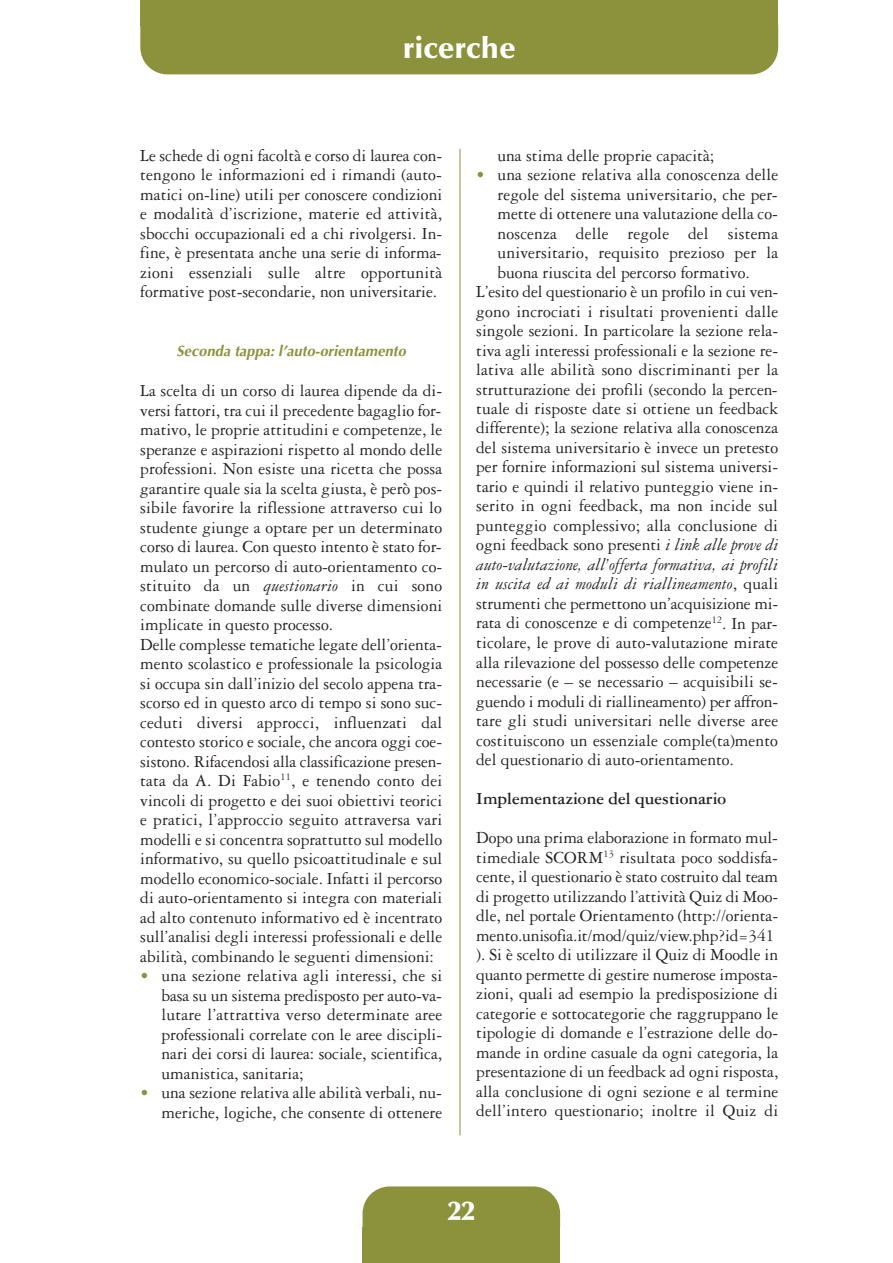
<style>
.page{position:relative;width:893px;height:1263px;background:#fff}
.page>*{position:absolute;margin:0;border:0;box-sizing:border-box;transform-origin:0 0}
.t1{font:900 30px "Optima";color:#fff}
.t2{font:900 27px "Optima";color:#fff}
.t3{font:18px/19.5px "Garamond Three";color:#231f20}
.t4{font:italic 18px "Garamond Three";color:#231f20}
.t5{font:italic 700 15px "Optima";letter-spacing:.005em;color:#8c923c}
.s1{font-style:italic}
.s2{color:#8c923c}
.s3{font-style:normal}
.s4{font-weight:700}
</style>
<div class="page">
<div style="left:140px;top:1px;width:638px;height:73px;background:#8c923c;border-radius:27px"></div>
<div style="left:140px;top:0;width:638px;height:26px;background:#8c923c"></div>
<div style="left:363px;top:1227px;width:197px;height:36px;background:#8c923c"></div>
<div style="left:363px;top:1186px;width:197px;height:67px;background:#8c923c;border-radius:27px"></div>
<hr style="left:460px;top:149px;width:1px;height:986px;background:#8c923c">
<p class="t1" style="left:403px;top:35px;width:114px">ricerche</p>
<p class="t3" style="left:140px;top:147px;width:304px;text-align:justify">Le schede di ogni facoltà e corso di laurea con&shy;tengono le informazioni ed i rimandi (auto&shy;matici on-line) utili per conoscere condizioni e modalità d’iscrizione, materie ed attività, sbocchi occupazionali ed a chi rivolgersi. In&shy;fine, è presentata anche una serie di informa&shy;zioni essenziali sulle altre opportunità formative post-secondarie, non universitarie.</p>
<p class="t5" style="left:177px;top:344px;width:231px">Seconda tappa: l’auto-orientamento</p>
<p class="t3" style="left:140px;top:383px;width:303px">La scelta di un corso di laurea dipende da di&shy;versi fattori, tra cui il precedente bagaglio for&shy;mativo, le proprie attitudini e competenze, le speranze e aspirazioni rispetto al mondo delle professioni. Non esiste una ricetta che possa garantire quale sia la scelta giusta, è però pos&shy;sibile favorire la riflessione attraverso cui lo studente giunge a optare per un determinato corso di laurea. Con questo intento è stato for&shy;mulato un percorso di auto-orientamento co&shy;stituito da un <span class="s1">questionario</span> in cui sono combinate domande sulle diverse dimensioni implicate in questo processo.<br>Delle complesse tematiche legate dell’orienta&shy;mento scolastico e professionale la psicologia si occupa sin dall’inizio del secolo appena tra&shy;scorso ed in questo arco di tempo si sono suc&shy;ceduti diversi approcci, influenzati dal contesto storico e sociale, che ancora oggi coe&shy;sistono. Rifacendosi alla classificazione presen&shy;tata da A. Di Fabio<sup>11</sup>, e tenendo conto dei vincoli di progetto e dei suoi obiettivi teorici e pratici, l’approccio seguito attraversa vari modelli e si concentra soprattutto sul modello informativo, su quello psicoattitudinale e sul modello economico-sociale. Infatti il percorso di auto-orientamento si integra con materiali ad alto contenuto informativo ed è incentrato sull’analisi degli interessi professionali e delle abilità, combinando le seguenti dimensioni:</p>
<p class="t3" style="left:162px;top:968px;width:282px;text-align:justify;text-indent:-21px"><span class="s2">•</span> una sezione relativa agli interessi, che si basa su un sistema predisposto per auto-va&shy;lutare l’attrattiva verso determinate aree professionali correlate con le aree discipli&shy;nari dei corsi di laurea: sociale, scientifica, umanistica, sanitaria;</p>
<p class="t3" style="left:140px;top:1084px;width:303px;text-align:right"><span class="s2">•</span> una sezione relativa alle abilità verbali, nu&shy;meriche, logiche, che consente di ottenere</p>
<p class="t3" style="left:497px;top:147px;width:218px">una stima delle proprie capacità;</p>
<p class="t3" style="left:476px;top:166px;width:304px"><span class="s2">•</span> una sezione relativa alla conoscenza delle</p>
<p class="t3" style="left:497px;top:186px;width:282px">regole del sistema universitario, che per-</p>
<p class="t3" style="left:497px;top:205px;width:282px">mette di ottenere una valutazione della co-</p>
<p class="t3" style="left:497px;top:225px;width:282px">noscenza delle regole del sistema</p>
<p class="t3" style="left:497px;top:244px;width:282px">universitario, requisito prezioso per la</p>
<p class="t3" style="left:497px;top:264px;width:254px">buona riuscita del percorso formativo.</p>
<p class="t3" style="left:476px;top:283px;width:304px">L’esito del questionario è un profilo in cui ven-</p>
<p class="t3" style="left:476px;top:303px;width:303px">gono incrociati i risultati provenienti dalle</p>
<p class="t3" style="left:476px;top:322px;width:303px">singole sezioni. In particolare la sezione rela-</p>
<p class="t3" style="left:476px;top:342px;width:303px">tiva agli interessi professionali e la sezione re-</p>
<p class="t3" style="left:476px;top:361px;width:303px">lativa alle abilità sono discriminanti per la</p>
<p class="t3" style="left:476px;top:381px;width:303px">strutturazione dei profili (secondo la percen-</p>
<p class="t3" style="left:476px;top:400px;width:304px">tuale di risposte date si ottiene un feedback</p>
<p class="t3" style="left:476px;top:420px;width:303px">differente); la sezione relativa alla conoscenza</p>
<p class="t3" style="left:476px;top:439px;width:303px">del sistema universitario è invece un pretesto</p>
<p class="t3" style="left:476px;top:459px;width:303px">per fornire informazioni sul sistema universi-</p>
<p class="t3" style="left:476px;top:478px;width:303px">tario e quindi il relativo punteggio viene in-</p>
<p class="t3" style="left:476px;top:498px;width:303px">serito in ogni feedback, ma non incide sul</p>
<p class="t3" style="left:476px;top:517px;width:303px">punteggio complessivo; alla conclusione di</p>
<p class="t3" style="left:476px;top:537px;width:303px">ogni feedback sono presenti <span class="s1">i link alle prove di</span></p>
<p class="t4" style="left:476px;top:558px;width:303px">auto-valutazione, all’offerta formativa, ai profili</p>
<p class="t4" style="left:476px;top:578px;width:303px">in uscita ed ai moduli di riallineamento<span class="s3">, quali</span></p>
<p class="t3" style="left:476px;top:595px;width:303px">strumenti che permettono un’acquisizione mi-</p>
<p class="t3" style="left:476px;top:615px;width:303px">rata di conoscenze e di competenze<sup>12</sup>. In par-</p>
<p class="t3" style="left:476px;top:635px;width:303px">ticolare, le prove di auto-valutazione mirate</p>
<p class="t3" style="left:476px;top:654px;width:303px">alla rilevazione del possesso delle competenze</p>
<p class="t3" style="left:476px;top:674px;width:303px">necessarie (e – se necessario – acquisibili se-</p>
<p class="t3" style="left:476px;top:693px;width:304px">guendo i moduli di riallineamento) per affron-</p>
<p class="t3" style="left:476px;top:713px;width:303px">tare gli studi universitari nelle diverse aree</p>
<p class="t3" style="left:476px;top:732px;width:303px">costituiscono un essenziale comple(ta)mento</p>
<p class="t3" style="left:476px;top:752px;width:259px">del questionario di auto-orientamento.</p>
<p class="t3" style="left:476px;top:781px;width:303px;line-height:39px"><span class="s4">Implementazione del questionario<br></span>Dopo una prima elaborazione in formato mul-</p>
<p class="t3" style="left:476px;top:849px;width:304px">timediale SCORM<sup>13</sup> risultata poco soddisfa&shy;cente, il questionario è stato costruito dal team di progetto utilizzando l’attività Quiz di Moo&shy;dle, nel portale Orientamento (http://orienta&shy;mento.unisofia.it/mod/quiz/view.php?id=341 ). Si è scelto di utilizzare il Quiz di Moodle in quanto permette di gestire numerose imposta&shy;zioni, quali ad esempio la predisposizione di categorie e sottocategorie che raggruppano le tipologie di domande e l’estrazione delle do&shy;mande in ordine casuale da ogni categoria, la presentazione di un feedback ad ogni risposta, alla conclusione di ogni sezione e al termine dell’intero questionario; inoltre il Quiz di</p>
<p class="t2" style="left:448px;top:1200px;width:28px">22</p>
</div>
